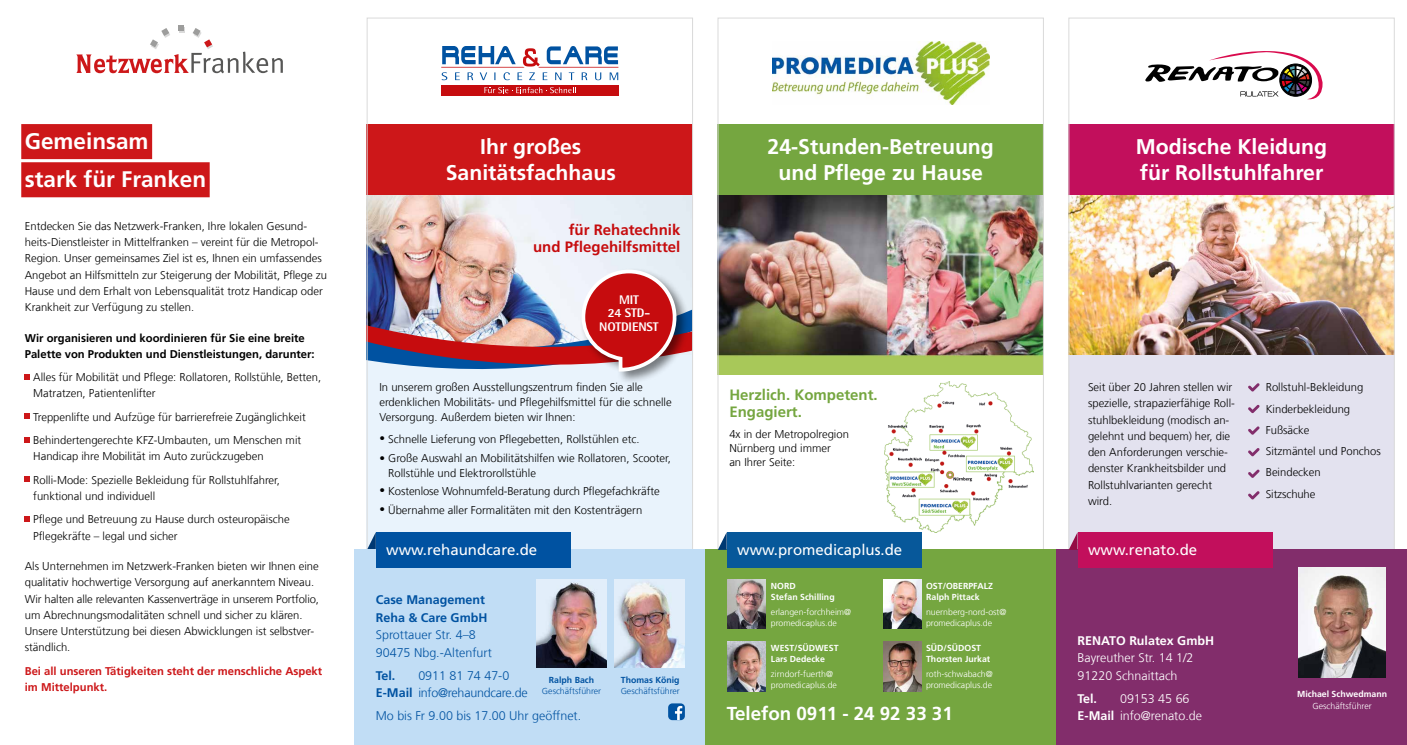
<style>
.page{position:relative;width:1407px;height:745px;background:#fff}
.page>*{position:absolute;margin:0;border:0;box-sizing:border-box;transform-origin:0 0}
.t1{font:700 22.5px/38.1px "Frutiger LT Com";color:#fff}
.t2{font:700 21.25px/26.2px "Frutiger LT Com";color:#fff;text-align:center}
.t3{font:700 18.75px "Frutiger LT Com";color:#fff}
.t4{font:15px "Frutiger LT Com";color:#fff}
.t5{font:700 15px/17.5px "Frutiger LT Com";color:#c60c0e;text-align:right}
.t6{font:700 15px/17.5px "Frutiger LT Com";color:#75a640}
.t7{font:300 12.5px/17.5px "Frutiger LT Com";color:#0052a1}
.t8{font:300 12.5px/17.5px "Frutiger LT Com";color:#fff}
.t9{font:300 12.5px/17.5px "Frutiger LT Com";letter-spacing:-.02em;color:#0052a1}
.t10{font:700 12.5px/17.5px "Frutiger LT Com";color:#0052a1}
.t11{font:700 12.5px "Frutiger LT Com";color:#fff}
.t12{font:800 12.5px/13.8px "Rotis Semi Sans";letter-spacing:-.01em;color:#fff;text-align:center}
.t13{font:300 11.25px/16.2px "Frutiger LT Com";color:#000}
.t14{font:700 11.25px/16.2px "Frutiger LT Com";color:#000}
.t15{font:700 11.25px/16.2px "Frutiger LT Com";color:#cd1719}
.t16{font:300 8.75px/11.2px "Frutiger LT Com";color:#fff}
.t17{font:700 8.75px/11.2px "Frutiger LT Com";color:#fff}
.t18{font:300 8.75px "Frutiger LT Com";color:#0052a1}
.t19{font:700 8.75px "Frutiger LT Com";color:#0052a1}
.s1{font-weight:700}
</style>
<div class="page">
<div style="left:1070px;top:354px;width:322px;height:195px;background:#e3e2ef"></div>
<img style="left:1070px;top:195px;width:322px;height:159px">
<div style="left:1068px;top:124px;width:326px;height:71px;background:#c20f5c"></div>
<svg style="left:1248px;top:383px;width:11px;height:8px"></svg>
<svg style="left:1248px;top:404px;width:11px;height:9px"></svg>
<svg style="left:1248px;top:426px;width:11px;height:8px"></svg>
<svg style="left:1248px;top:447px;width:11px;height:9px"></svg>
<svg style="left:1248px;top:469px;width:11px;height:8px"></svg>
<svg style="left:1248px;top:490px;width:11px;height:9px"></svg>
<div style="left:718px;top:124px;width:326px;height:71px;background:#75a640"></div>
<img style="left:720px;top:195px;width:322px;height:179px">
<div style="left:367px;top:195px;width:326px;height:354px;background:#e9f3fc"></div>
<div style="left:367px;top:124px;width:326px;height:71px;background:#cd1719"></div>
<img style="left:369px;top:195px;width:322px;height:72px">
<img style="left:369px;top:267px;width:322px;height:115px">
<svg style="left:367px;top:531px;width:9px;height:18px"></svg>
<img style="left:885px;top:381px;width:149px;height:151px">
<div style="left:705px;top:549px;width:351px;height:195px;background:#75a640"></div>
<div style="left:727px;top:531px;width:194px;height:36px;background:#07589a"></div>
<svg style="left:718px;top:531px;width:9px;height:18px"></svg>
<img style="left:727px;top:579px;width:38px;height:49px">
<img style="left:727px;top:641px;width:38px;height:49px">
<img style="left:883px;top:579px;width:38px;height:49px">
<img style="left:883px;top:641px;width:38px;height:49px">
<div style="left:441px;top:85px;width:177px;height:11px;background:#c60c0e"></div>
<svg style="left:441px;top:46px;width:177px;height:34px"></svg>
<svg style="left:484px;top:87px;width:92px;height:6px"></svg>
<svg style="left:25px;top:374px;width:5px;height:5px"></svg>
<svg style="left:25px;top:413px;width:5px;height:6px"></svg>
<svg style="left:25px;top:437px;width:5px;height:5px"></svg>
<svg style="left:25px;top:476px;width:5px;height:5px"></svg>
<svg style="left:25px;top:516px;width:5px;height:5px"></svg>
<div style="left:354px;top:549px;width:351px;height:195px;background:#c1ddf5"></div>
<div style="left:376px;top:531px;width:195px;height:36px;background:#0052a1"></div>
<svg style="left:76px;top:25px;width:207px;height:48px"></svg>
<div style="left:21px;top:124px;width:131px;height:35px;background:#cd1719"></div>
<div style="left:21px;top:162px;width:189px;height:35px;background:#cd1719"></div>
<img style="left:772px;top:41px;width:217px;height:63px">
<div style="left:1056px;top:549px;width:351px;height:195px;background:#822d6b"></div>
<div style="left:1077px;top:531px;width:195px;height:36px;background:#c20f5c"></div>
<svg style="left:1068px;top:531px;width:9px;height:18px"></svg>
<img style="left:1298px;top:567px;width:87px;height:110px">
<svg style="left:1145px;top:51px;width:177px;height:49px"></svg>
<img style="left:615px;top:579px;width:70px;height:88px">
<img style="left:537px;top:579px;width:70px;height:88px">
<div style="left:668px;top:703px;width:17px;height:16px;background:#0052a1;border-radius:4px"></div>
<svg style="left:675px;top:705px;width:7px;height:14px"></svg>
<h1 class="t1" style="left:25px;top:122px;width:183px">Gemeinsam stark für Franken</h1>
<p class="t13" style="left:25px;top:218px;width:304px">Entdecken Sie das Netzwerk-Franken, Ihre lokalen Gesund&shy;heits-Dienstleister in Mittelfranken – vereint für die Metropol-Region. Unser gemeinsames Ziel ist es, Ihnen ein umfassendes Angebot an Hilfsmitteln zur Steigerung der Mobilität, Pflege zu Hause und dem Erhalt von Lebensqualität trotz Handicap oder Krankheit zur Verfügung zu stellen.</p>
<p class="t14" style="left:25px;top:329px;width:291px">Wir organisieren und koordinieren für Sie eine breite<br>Palette von Produkten und Dienstleistungen, darunter:</p>
<p class="t13" style="left:33px;top:369px;width:289px">Alles für Mobilität und Pflege: Rollatoren, Rollstühle, Betten,<br>Matratzen, Patientenlifter</p>
<p class="t13" style="left:33px;top:405px;width:274px;line-height:23.4px">Treppenlifte und Aufzüge für barrierefreie Zugänglichkeit<br>Behindertengerechte KFZ-Umbauten, um Menschen mit</p>
<p class="t13" style="left:33px;top:444px;width:248px;line-height:23.4px">Handicap ihre Mobilität im Auto zurückzugeben<br>Rolli-Mode: Spezielle Bekleidung für Rollstuhlfahrer,</p>
<p class="t13" style="left:33px;top:484px;width:258px;line-height:23.4px">funktional und individuell<br>Pflege und Betreuung zu Hause durch osteuropäische</p>
<p class="t13" style="left:33px;top:527px;width:146px">Pflegekräfte – legal und sicher</p>
<p class="t13" style="left:25px;top:558px;width:296px">Als Unternehmen im Netzwerk-Franken bieten wir Ihnen eine qualitativ hochwertige Versorgung auf anerkanntem Niveau.<br>Wir halten alle relevanten Kassenverträge in unserem Portfolio, um Abrechnungsmodalitäten schnell und sicher zu klären.<br>Unsere Unterstützung bei diesen Abwicklungen ist selbstver&shy;ständlich.</p>
<p class="t15" style="left:25px;top:662px;width:299px">Bei all unseren Tätigkeiten steht der menschliche Aspekt im Mittelpunkt.</p>
<h2 class="t2" style="left:446px;top:134px;width:172px">Ihr großes<br>Sanitätsfachhaus</h2>
<h3 class="t5" style="left:533px;top:221px;width:149px">für Rehatechnik<br>und Pflegehilfsmittel</h3>
<p class="t12" style="left:599px;top:292px;width:61px">MIT<br>24 STD-<br>NOTDIENST</p>
<p class="t13" style="left:379px;top:379px;width:294px;line-height:15px">In unserem großen Ausstellungszentrum finden Sie alle erdenklichen Mobilitäts- und Pflegehilfsmittel für die schnelle<br>Versorgung. Außerdem bieten wir Ihnen:</p>
<p class="t13" style="left:379px;top:431px;width:262px">• Schnelle Lieferung von Pflegebetten, Rollstühlen etc.</p>
<p class="t13" style="left:388px;top:450px;width:284px;line-height:15px;text-indent:-9px">• Große Auswahl an Mobilitätshilfen wie Rollatoren, Scooter,<br>Rollstühle und Elektrorollstühle</p>
<p class="t13" style="left:379px;top:483px;width:282px">• Kostenlose Wohnumfeld-Beratung durch Pflegefachkräfte</p>
<p class="t13" style="left:379px;top:501px;width:264px">• Übernahme aller Formalitäten mit den Kostenträgern</p>
<h3 class="t4" style="left:386px;top:541px;width:152px">www.rehaundcare.de</h3>
<p class="t10" style="left:376px;top:591px;width:113px">Case Management<br>Reha &amp; Care GmbH</p>
<p class="t7" style="left:376px;top:626px;width:118px">Sprottauer Str. 4–8<br>90475 Nbg.-Altenfurt</p>
<p class="t10" style="left:376px;top:666px;width:21px">Tel.</p>
<p class="t9" style="left:376px;top:666px;width:153px;text-indent:43px">0911 81 74 47-0<br><span class="s1">E-Mail</span> info@rehaundcare.de</p>
<p class="t7" style="left:376px;top:706px;width:207px">Mo bis Fr 9.00 bis 17.00 Uhr geöffnet.</p>
<p class="t19" style="left:549px;top:674px;width:47px">Ralph Bach</p>
<p class="t18" style="left:542px;top:685px;width:61px">Geschäftsführer</p>
<p class="t19" style="left:621px;top:674px;width:60px">Thomas König</p>
<p class="t18" style="left:621px;top:685px;width:61px">Geschäftsführer</p>
<h2 class="t2" style="left:767px;top:134px;width:228px">24-Stunden-Betreuung und Pflege zu Hause</h2>
<h3 class="t6" style="left:729px;top:386px;width:150px">Herzlich. Kompetent.<br>Engagiert.</h3>
<p class="t13" style="left:729px;top:427px;width:121px;line-height:13.8px">4x in der Metropolregion<br>Nürnberg und immer<br>an Ihrer Seite:</p>
<h3 class="t4" style="left:737px;top:541px;width:167px">www.promedicaplus.de</h3>
<p class="t17" style="left:771px;top:580px;width:65px">NORD<br>Stefan Schilling</p>
<p class="t16" style="left:771px;top:606px;width:82px">erlangen-forchheim@ promedicaplus.de</p>
<p class="t17" style="left:771px;top:642px;width:69px">WEST/SÜDWEST<br>Lars Dedecke</p>
<p class="t16" style="left:771px;top:668px;width:67px">zirndorf-fuerth@ promedicaplus.de</p>
<p class="t17" style="left:926px;top:580px;width:68px">OST/OBERPFALZ<br>Ralph Pittack</p>
<p class="t16" style="left:926px;top:606px;width:82px">nuernberg-nord-ost@ promedicaplus.de</p>
<p class="t17" style="left:926px;top:642px;width:66px">SÜD/SÜDOST<br>Thorsten Jurkat</p>
<p class="t16" style="left:926px;top:668px;width:68px">roth-schwabach@ promedicaplus.de</p>
<h3 class="t3" style="left:727px;top:701px;width:228px">Telefon 0911 - 24 92 33 31</h3>
<h2 class="t2" style="left:1136px;top:134px;width:193px;text-align:left">Modische Kleidung für Rollstuhlfahrer</h2>
<p class="t13" style="left:1088px;top:379px;width:148px">Seit über 20 Jahren stellen wir spezielle, strapazierfähige Roll&shy;stuhlbekleidung (modisch an&shy;gelehnt und bequem) her, die den Anforderungen verschie&shy;denster Krankheitsbilder und<br>Rollstuhlvarianten gerecht wird.</p>
<h3 class="t4" style="left:1088px;top:541px;width:111px">www.renato.de</h3>
<p class="t13" style="left:1265px;top:376px;width:99px;line-height:21.6px">Rollstuhl-Bekleidung<br>Kinderbekleidung<br>Fußsäcke</p>
<p class="t13" style="left:1265px;top:439px;width:117px;line-height:21.6px">Sitzmäntel und Ponchos<br>Beindecken<br>Sitzschuhe</p>
<p class="t11" style="left:1077px;top:632px;width:138px">RENATO Rulatex GmbH</p>
<p class="t8" style="left:1077px;top:648px;width:118px">Bayreuther Str. 14 1/2<br>91220 Schnaittach</p>
<p class="t11" style="left:1077px;top:690px;width:21px">Tel.</p>
<p class="t8" style="left:1077px;top:689px;width:126px;text-indent:43px">09153 45 66<br><span class="s1">E-Mail</span> info@renato.de</p>
<p class="t17" style="left:1297px;top:688px;width:91px">Michael Schwedmann</p>
<p class="t16" style="left:1312px;top:699px;width:61px">Geschäftsführer</p>
</div>
